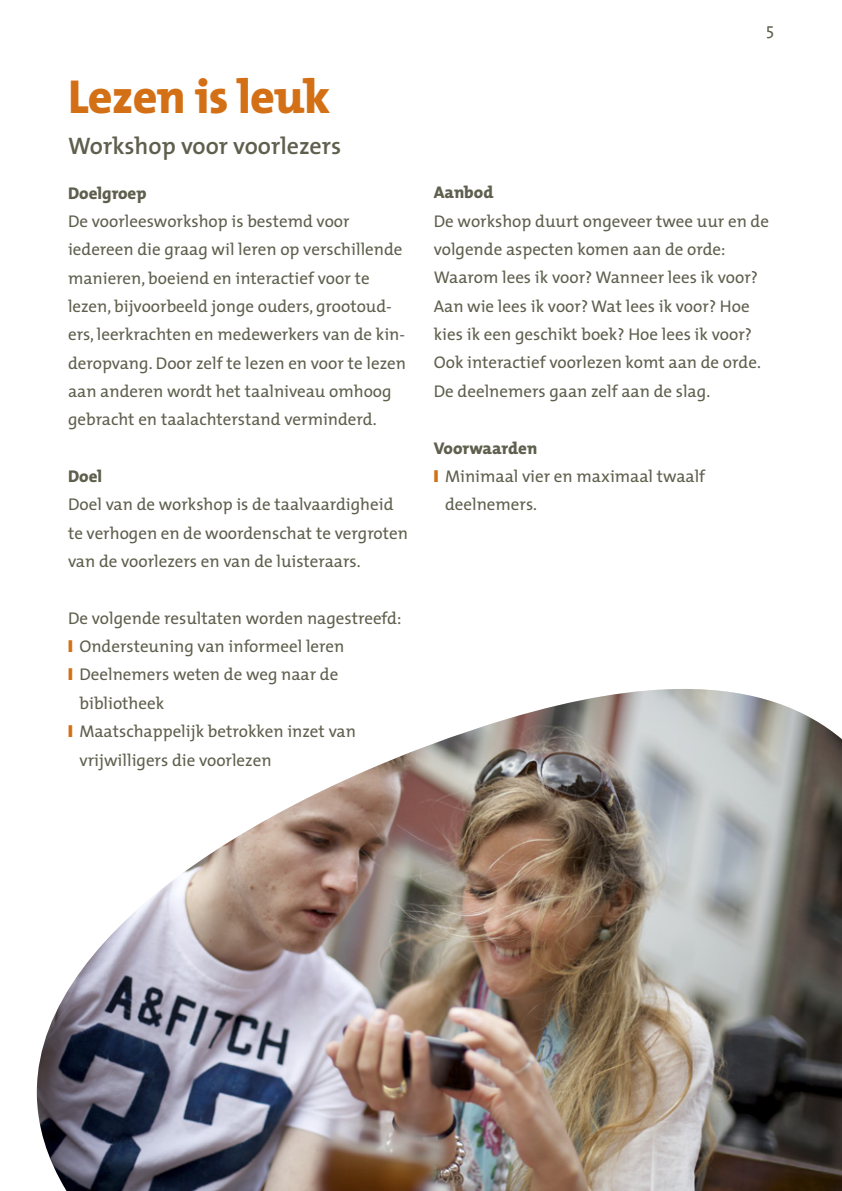
<style>
.page{position:relative;width:842px;height:1191px;background:#fff}
.page>*{position:absolute;margin:0;border:0;box-sizing:border-box;transform-origin:0 0}
.t1{font:800 48px "The Mix";letter-spacing:-.015em;color:#d37016}
.t2{font:600 24px "The Mix";color:#5f5f4e}
.t3{font:17px/28.4px "The Mix";color:#5f5f4e}
.t4{font:800 17px "The Mix";color:#5f5f4e}
.s1{color:#d37016}
</style>
<div class="page">
<img style="left:37px;top:689px;width:805px;height:502px">
<h1 class="t1" style="left:68px;top:57px;width:264px">Lezen is leuk</h1>
<h2 class="t2" style="left:68px;top:126px;width:275px">Workshop voor voorlezers</h2>
<p class="t4" style="left:68px;top:178px;width:80px">Doelgroep</p>
<p class="t3" style="left:68px;top:206px;width:339px">De voorleesworkshop is bestemd voor iedereen die graag wil leren op verschillende manieren, boeiend en interactief voor te lezen, bijvoorbeeld jonge ouders, grootoud&shy;ers, leerkrachten en medewerkers van de kin&shy;deropvang. Door zelf te lezen en voor te lezen aan anderen wordt het taalniveau omhoog gebracht en taalachterstand verminderd.</p>
<p class="t4" style="left:68px;top:462px;width:36px">Doel</p>
<p class="t3" style="left:68px;top:490px;width:341px">Doel van de workshop is de taalvaardigheid te verhogen en de woordenschat te vergroten van de voorlezers en van de luisteraars.</p>
<p class="t3" style="left:68px;top:603px;width:335px">De volgende resultaten worden nagestreefd:</p>
<p class="t3" style="left:68px;top:631px;width:278px"><span class="s1">❙</span> Ondersteuning van informeel leren</p>
<p class="t3" style="left:68px;top:660px;width:272px"><span class="s1">❙</span> Deelnemers weten de weg naar de</p>
<p class="t3" style="left:79px;top:688px;width:86px">bibliotheek</p>
<p class="t3" style="left:68px;top:716px;width:289px"><span class="s1">❙</span> Maatschappelijk betrokken inzet van</p>
<p class="t3" style="left:79px;top:745px;width:194px">vrijwilligers die voorlezen</p>
<p class="t3" style="left:766px;top:14px;width:9px">5</p>
<p class="t4" style="left:434px;top:178px;width:61px">Aanbod</p>
<p class="t3" style="left:434px;top:206px;width:337px">De workshop duurt ongeveer twee uur en de volgende aspecten komen aan de orde:<br>Waarom lees ik voor? Wanneer lees ik voor?<br>Aan wie lees ik voor? Wat lees ik voor? Hoe kies ik een geschikt boek? Hoe lees ik voor?<br>Ook interactief voorlezen komt aan de orde.<br>De deelnemers gaan zelf aan de slag.</p>
<p class="t4" style="left:434px;top:433px;width:105px">Voorwaarden</p>
<p class="t3" style="left:434px;top:461px;width:273px"><span class="s1">❙</span> Minimaal vier en maximaal twaalf</p>
<p class="t3" style="left:445px;top:490px;width:94px">deelnemers.</p>
</div>
